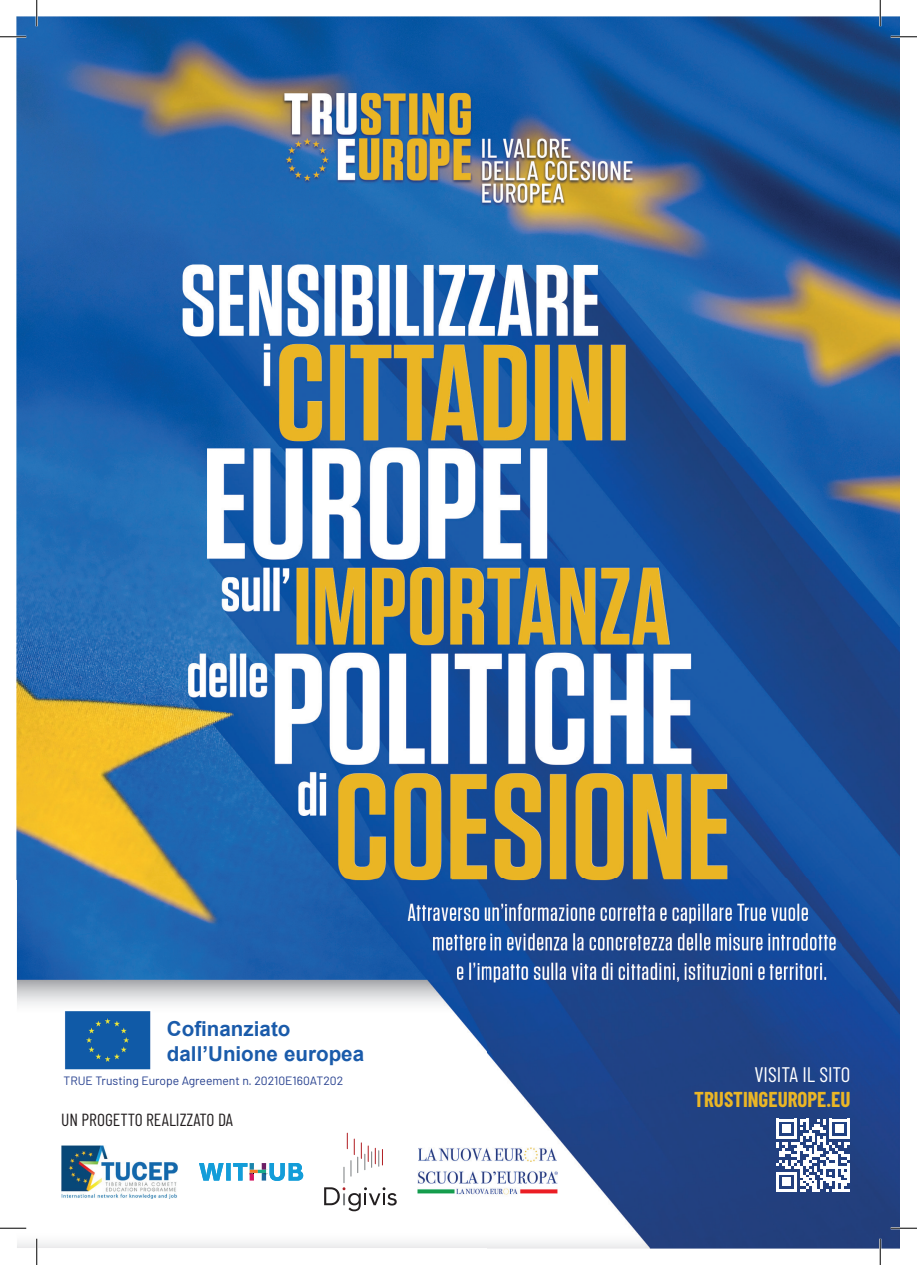
<style>
.page{position:relative;width:917px;height:1265px;background:#fff}
.page>*{position:absolute;margin:0;border:0;box-sizing:border-box;transform-origin:0 0}
.t1{font:700 21px "Barlow Condensed";color:#eab626}
.t2{font:21px "Barlow Condensed";color:#fff}
.t3{font:700 20.65px/24.8px "Arial";color:#1a5baa}
.t4{font:17.5px "Barlow Condensed";color:#231f20}
.t5{font:12.08px "Barlow";color:#253f8e}
</style>
<div class="page">
<img style="left:17px;top:17px;width:883px;height:1230px">
<img style="left:63px;top:1009px;width:89px;height:60px">
<svg style="left:199px;top:1162px;width:104px;height:18px"></svg>
<img style="left:418px;top:1169px;width:139px;height:27px">
<img style="left:418px;top:1146px;width:139px;height:14px">
<img style="left:61px;top:1145px;width:117px;height:52px">
<svg style="left:324px;top:1132px;width:73px;height:78px"></svg>
<svg style="left:776px;top:1118px;width:74px;height:73px"></svg>
<hr style="left:0;top:36px;width:26px;height:2px;background:#fff">
<hr style="left:891px;top:36px;width:26px;height:2px;background:#fff">
<hr style="left:0;top:1226px;width:26px;height:2px;background:#fff">
<hr style="left:891px;top:1226px;width:26px;height:2px;background:#fff">
<hr style="left:36px;top:0;width:2px;height:26px;background:#fff">
<hr style="left:36px;top:1238px;width:2px;height:26px;background:#fff">
<hr style="left:879px;top:0;width:2px;height:26px;background:#fff">
<hr style="left:879px;top:1238px;width:2px;height:26px;background:#fff">
<svg style="left:0;top:36px;width:26px;height:1px"></svg>
<svg style="left:891px;top:36px;width:26px;height:1px"></svg>
<svg style="left:0;top:1227px;width:26px;height:1px"></svg>
<svg style="left:891px;top:1227px;width:26px;height:1px"></svg>
<svg style="left:36px;top:0;width:1px;height:26px"></svg>
<svg style="left:36px;top:1238px;width:1px;height:26px"></svg>
<svg style="left:880px;top:0;width:1px;height:26px"></svg>
<svg style="left:880px;top:1238px;width:1px;height:26px"></svg>
<h2 class="t3" style="left:167px;top:1016px;width:199px">Cofinanziato dall’Unione europea</h2>
<p class="t5" style="left:63px;top:1071px;width:281px">TRUE Trusting Europe Agreement n. 20210E160AT202</p>
<h3 class="t4" style="left:61px;top:1106px;width:173px">UN PROGETTO REALIZZATO DA</h3>
<h1 class="t2" style="left:754px;top:1058px;width:98px">VISITA IL SITO</h1>
<h1 class="t1" style="left:694px;top:1083px;width:158px">TRUSTINGEUROPE.EU</h1>
</div>
